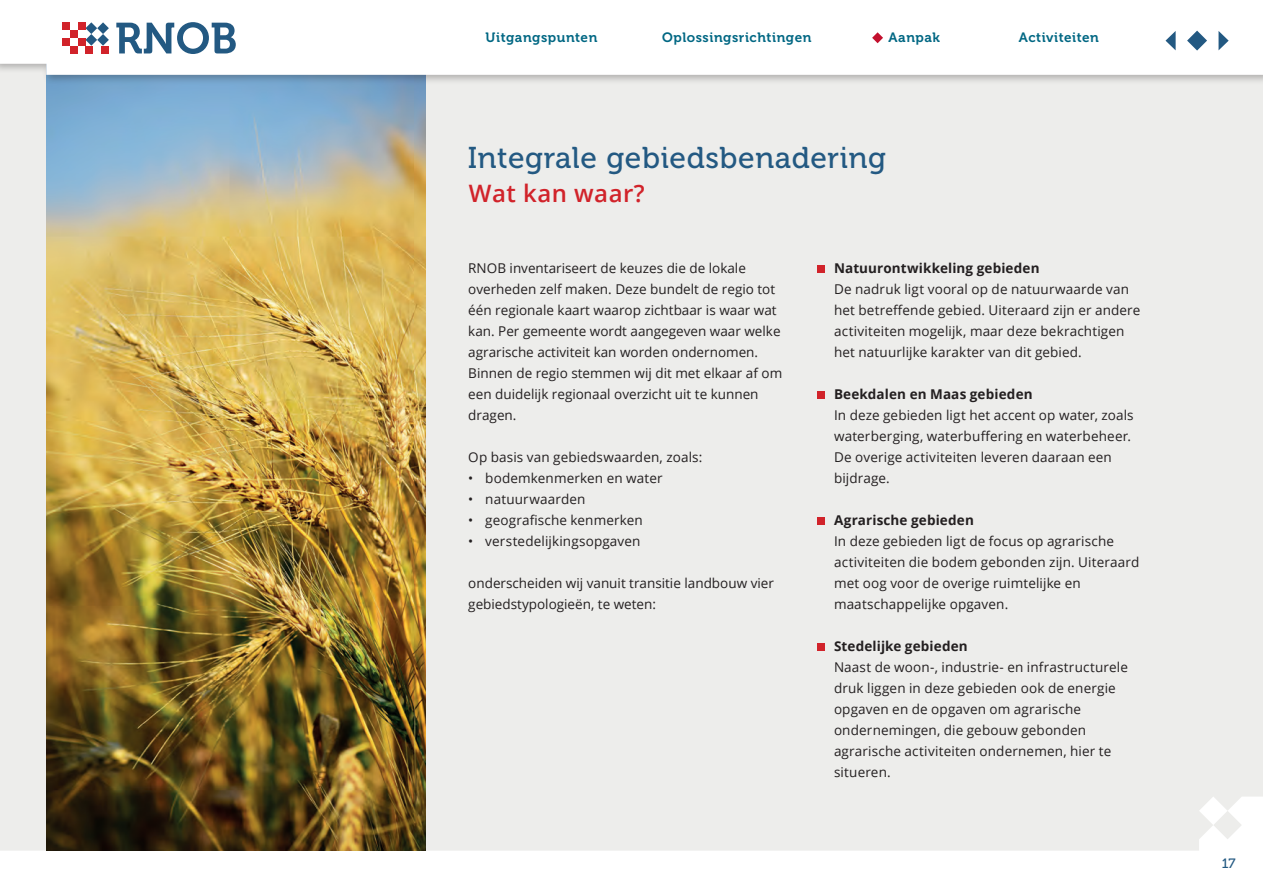
<style>
.page{position:relative;width:1263px;height:893px;background:#fff}
.page>*{position:absolute;margin:0;border:0;box-sizing:border-box;transform-origin:0 0}
.t1{font:30px "Museo 500";letter-spacing:.02em;color:#235982}
.t2{font:600 24px "Open Sans";letter-spacing:.02em;color:#d1232a}
.t3{font:13.5px/21px "Open Sans";letter-spacing:.01em;color:#231f20}
.t4{font:700 13.5px "Open Sans";letter-spacing:.01em;color:#231f20}
.t5{font:13.5px "Museo 700";letter-spacing:.04em;color:#006783}
.t6{font:13.5px "Museo 500";color:#235982}
</style>
<div class="page">
<div style="left:0;top:60px;width:1263px;height:796px;background:#ededeb"></div>
<div style="left:817px;top:265px;width:8px;height:8px;background:#d1232a"></div>
<div style="left:817px;top:391px;width:8px;height:8px;background:#d1232a"></div>
<div style="left:817px;top:517px;width:8px;height:8px;background:#d1232a"></div>
<div style="left:817px;top:643px;width:8px;height:8px;background:#d1232a"></div>
<svg style="left:0;top:797px;width:1263px;height:59px"></svg>
<img style="left:47px;top:85px;width:378px;height:766px">
<div style="left:0;top:0;width:1263px;height:85px;background:#231f20;opacity:.3"></div>
<svg style="left:0;top:0;width:1263px;height:75px"></svg>
<svg style="left:85px;top:22px;width:24px;height:24px"></svg>
<div style="left:62px;top:22px;width:8px;height:8px;background:#d1232a"></div>
<div style="left:78px;top:22px;width:8px;height:8px;background:#d1232a"></div>
<div style="left:70px;top:30px;width:8px;height:8px;background:#d1232a"></div>
<div style="left:70px;top:46px;width:8px;height:7px;background:#d1232a"></div>
<div style="left:86px;top:46px;width:7px;height:7px;background:#d1232a"></div>
<div style="left:101px;top:46px;width:8px;height:7px;background:#d1232a"></div>
<div style="left:62px;top:38px;width:8px;height:8px;background:#d1232a"></div>
<div style="left:78px;top:38px;width:8px;height:8px;background:#d1232a"></div>
<svg style="left:116px;top:22px;width:120px;height:32px"></svg>
<svg style="left:1165px;top:31px;width:10px;height:19px"></svg>
<svg style="left:1218px;top:31px;width:10px;height:19px"></svg>
<svg style="left:1187px;top:31px;width:20px;height:20px"></svg>
<svg style="left:872px;top:32px;width:11px;height:11px"></svg>
<p class="t5" style="left:486px;top:30px;width:113px">Uitgangspunten</p>
<p class="t5" style="left:662px;top:30px;width:151px">Oplossingsrichtingen</p>
<p class="t5" style="left:888px;top:30px;width:53px">Aanpak</p>
<p class="t5" style="left:1019px;top:30px;width:82px">Activiteiten</p>
<h1 class="t1" style="left:468px;top:141px;width:420px">Integrale gebiedsbenadering</h1>
<h2 class="t2" style="left:469px;top:177px;width:177px">Wat kan waar?</h2>
<p class="t3" style="left:468px;top:257px;width:315px">RNOB inventariseert de keuzes die de lokale overheden zelf maken. Deze bundelt de regio tot één regionale kaart waarop zichtbaar is waar wat kan. Per gemeente wordt aangegeven waar welke agrarische activiteit kan worden ondernomen.<br>Binnen de regio stemmen wij dit met elkaar af om een duidelijk regionaal overzicht uit te kunnen dragen.</p>
<p class="t3" style="left:468px;top:446px;width:236px">Op basis van gebiedswaarden, zoals:</p>
<p class="t3" style="left:468px;top:467px;width:196px">• bodemkenmerken en water</p>
<p class="t3" style="left:468px;top:488px;width:119px">• natuurwaarden</p>
<p class="t3" style="left:468px;top:509px;width:176px">• geografische kenmerken</p>
<p class="t3" style="left:468px;top:530px;width:174px">• verstedelijkingsopgaven</p>
<p class="t3" style="left:468px;top:572px;width:307px">onderscheiden wij vanuit transitie landbouw vier gebiedstypologieën, te weten:</p>
<p class="t4" style="left:834px;top:259px;width:207px">Natuurontwikkeling gebieden</p>
<p class="t3" style="left:834px;top:278px;width:308px">De nadruk ligt vooral op de natuurwaarde van het betreffende gebied. Uiteraard zijn er andere activiteiten mogelijk, maar deze bekrachtigen het natuurlijke karakter van dit gebied.</p>
<p class="t4" style="left:834px;top:385px;width:200px">Beekdalen en Maas gebieden</p>
<p class="t3" style="left:834px;top:404px;width:301px">In deze gebieden ligt het accent op water, zoals waterberging, waterbuffering en waterbeheer.<br>De overige activiteiten leveren daaraan een bijdrage.</p>
<p class="t4" style="left:834px;top:511px;width:141px">Agrarische gebieden</p>
<p class="t3" style="left:834px;top:530px;width:307px">In deze gebieden ligt de focus op agrarische activiteiten die bodem gebonden zijn. Uiteraard met oog voor de overige ruimtelijke en maatschappelijke opgaven.</p>
<p class="t4" style="left:834px;top:637px;width:135px">Stedelijke gebieden</p>
<p class="t3" style="left:834px;top:656px;width:296px">Naast de woon-, industrie- en infrastructurele druk liggen in deze gebieden ook de energie opgaven en de opgaven om agrarische ondernemingen, die gebouw gebonden agrarische activiteiten ondernemen, hier te situeren.</p>
<p class="t6" style="left:1222px;top:855px;width:15px">17</p>
</div>
